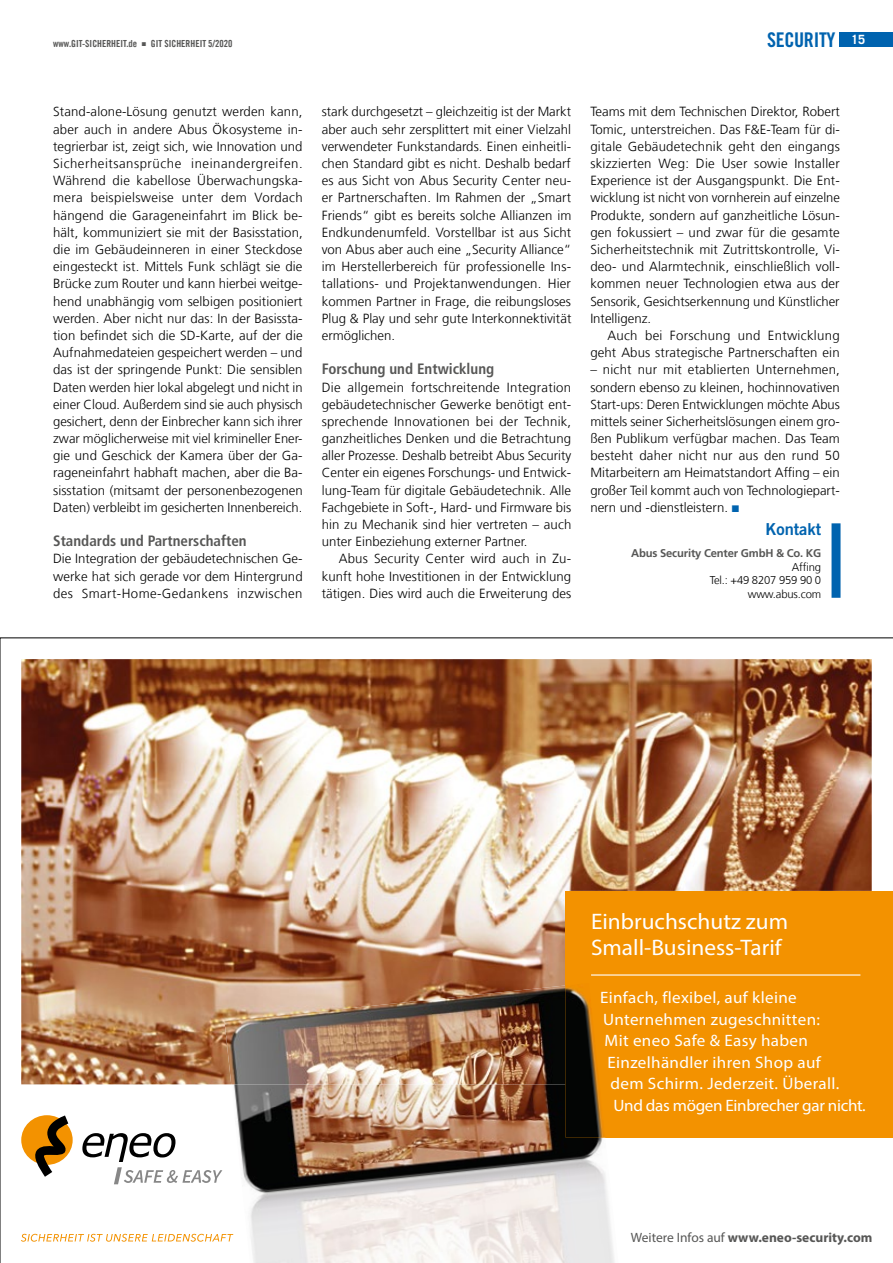
<style>
.page{position:relative;width:893px;height:1263px;background:#fff}
.page>*{position:absolute;margin:0;border:0;box-sizing:border-box;transform-origin:0 0}
.t1{font:22.5px/25.5px "Myriad Pro";color:#fff}
.t2{font:20.25px "Trade Gothic LT Std Bd Cn 20";letter-spacing:-.015em;color:#0063af}
.t3{font:16.5px "Myriad Pro";letter-spacing:.02em;color:#fff}
.t4{font:16.5px "Myriad Pro";letter-spacing:-.02em;color:#fff}
.t5{font:16.5px "Trade Gothic LT Std Bd 2";letter-spacing:-.005em;color:#0063af}
.t6{font:700 condensed 15px "Frutiger LT Com";color:#575756}
.t7{font:700 13.5px "Myriad Pro";color:#575756}
.t8{font:300 13.2px/17.2px "Frutiger LT Com";color:#000;text-align:justify}
.t9{font:300 11.25px/13.5px "Frutiger LT Com";letter-spacing:-.015em;color:#000;text-align:right}
.t10{font:700 11.25px "Frutiger LT Com";letter-spacing:-.015em;color:#575756}
.t11{font:9.75px "Trade Gothic LT Com Bd Cn 20";color:#575756}
.s1{font-family:"Trade Gothic LT Com";font-weight:700;font-size:12.75px;color:#fff}
.s2{color:#0063af}
.s3{font-weight:400}
</style>
<div class="page">
<div style="left:831px;top:523px;width:9px;height:75px;background:#0063af"></div>
<img style="left:0;top:638px;width:893px;height:625px">
<div style="left:840px;top:32px;width:53px;height:15px;background:#0063af"></div>
<p class="t11" style="left:53px;top:38px;width:181px">www.GIT-SICHERHEIT.de ▪ GIT SICHERHEIT 5/2020</p>
<h2 class="t2" style="left:767px;top:27px;width:100px">SECURITY <span class="s1">15</span></h2>
<p class="t8" style="left:53px;top:103px;width:251px">Stand-alone-Lösung genutzt werden kann, aber auch in andere Abus Ökosysteme in&shy;tegrierbar ist, zeigt sich, wie Innovation und Sicherheitsansprüche ineinandergreifen.<br>Während die kabellose Überwachungska&shy;mera beispielsweise unter dem Vordach hängend die Garageneinfahrt im Blick be&shy;hält, kommuniziert sie mit der Basisstation, die im Gebäudeinneren in einer Steckdose eingesteckt ist. Mittels Funk schlägt sie die Brücke zum Router und kann hierbei weitge&shy;hend unabhängig vom selbigen positioniert werden. Aber nicht nur das: In der Basissta&shy;tion befindet sich die SD-Karte, auf der die Aufnahmedateien gespeichert werden – und das ist der springende Punkt: Die sensiblen Daten werden hier lokal abgelegt und nicht in einer Cloud. Außerdem sind sie auch physisch gesichert, denn der Einbrecher kann sich ihrer zwar möglicherweise mit viel krimineller Ener&shy;gie und Geschick der Kamera über der Ga&shy;rageneinfahrt habhaft machen, aber die Ba&shy;sisstation (mitsamt der personenbezogenen Daten) verbleibt im gesicherten Innenbereich.</p>
<p class="t6" style="left:53px;top:532px;width:195px">Standards und Partnerschaften</p>
<p class="t8" style="left:53px;top:550px;width:251px">Die Integration der gebäudetechnischen Ge&shy;werke hat sich gerade vor dem Hintergrund des Smart-Home-Gedankens inzwischen</p>
<p class="t8" style="left:322px;top:103px;width:251px">stark durchgesetzt – gleichzeitig ist der Markt aber auch sehr zersplittert mit einer Vielzahl verwendeter Funkstandards. Einen einheitli&shy;chen Standard gibt es nicht. Deshalb bedarf es aus Sicht von Abus Security Center neu&shy;er Partnerschaften. Im Rahmen der „Smart Friends“ gibt es bereits solche Allianzen im Endkundenumfeld. Vorstellbar ist aus Sicht von Abus aber auch eine „Security Alliance“ im Herstellerbereich für professionelle Ins&shy;tallations- und Projektanwendungen. Hier kommen Partner in Frage, die reibungsloses Plug &amp; Play und sehr gute Interkonnektivität ermöglichen.</p>
<p class="t6" style="left:322px;top:360px;width:174px">Forschung und Entwicklung</p>
<p class="t8" style="left:322px;top:378px;width:251px">Die allgemein fortschreitende Integration gebäudetechnischer Gewerke benötigt ent&shy;sprechende Innovationen bei der Technik, ganzheitliches Denken und die Betrachtung aller Prozesse. Deshalb betreibt Abus Security Center ein eigenes Forschungs- und Entwick&shy;lung-Team für digitale Gebäudetechnik. Alle Fachgebiete in Soft-, Hard- und Firmware bis hin zu Mechanik sind hier vertreten – auch unter Einbeziehung externer Partner.</p>
<p class="t8" style="left:322px;top:550px;width:251px;text-indent:17px">Abus Security Center wird auch in Zu&shy;kunft hohe Investitionen in der Entwicklung tätigen. Dies wird auch die Erweiterung des</p>
<p class="t8" style="left:590px;top:103px;width:251px">Teams mit dem Technischen Direktor, Robert Tomic, unterstreichen. Das F&amp;E-Team für di&shy;gitale Gebäudetechnik geht den eingangs skizzierten Weg: Die User sowie Installer Experience ist der Ausgangspunkt. Die Ent&shy;wicklung ist nicht von vornherein auf einzelne Produkte, sondern auf ganzheitliche Lösun&shy;gen fokussiert – und zwar für die gesamte Sicherheitstechnik mit Zutrittskontrolle, Vi&shy;deo- und Alarmtechnik, einschließlich voll&shy;kommen neuer Technologien etwa aus der Sensorik, Gesichtserkennung und Künstlicher Intelligenz.</p>
<p class="t8" style="left:590px;top:327px;width:251px;text-align:right">Auch bei Forschung und Entwicklung geht Abus strategische Partnerschaften ein</p>
<p class="t8" style="left:590px;top:361px;width:251px">– nicht nur mit etablierten Unternehmen, sondern ebenso zu kleinen, hochinnovativen Start-ups: Deren Entwicklungen möchte Abus mittels seiner Sicherheitslösungen einem gro&shy;ßen Publikum verfügbar machen. Das Team besteht daher nicht nur aus den rund 50<br>Mitarbeitern am Heimatstandort Affing – ein großer Teil kommt auch von Technologiepart&shy;nern und -dienstleistern. <span class="s2">◾</span></p>
<p class="t5" style="left:766px;top:519px;width:57px">Kontakt</p>
<p class="t10" style="left:631px;top:547px;width:192px">Abus Security Center GmbH &amp; Co. KG</p>
<p class="t9" style="left:710px;top:560px;width:113px">Affing<br>Tel.: +49 8207 959 90 0 www.abus.com</p>
<h1 class="t1" style="left:591px;top:908px;width:199px">Einbruchschutz zum<br>Small-Business-Tarif</h1>
<p class="t3" style="left:600px;top:988px;width:198px">Einfach, flexibel, auf kleine</p>
<p class="t3" style="left:603px;top:1009px;width:219px">Unternehmen zugeschnitten:</p>
<p class="t3" style="left:604px;top:1030px;width:205px">Mit eneo Safe &amp; Easy haben</p>
<p class="t3" style="left:607px;top:1052px;width:215px">Einzelhändler ihren Shop auf</p>
<p class="t3" style="left:610px;top:1073px;width:230px">dem Schirm. Jederzeit. Überall.</p>
<p class="t4" style="left:613px;top:1095px;width:254px">Und das mögen Einbrecher gar nicht.</p>
<p class="t7" style="left:631px;top:1228px;width:243px"><span class="s3">Weitere Infos auf</span> www.eneo-security.com</p>
</div>
